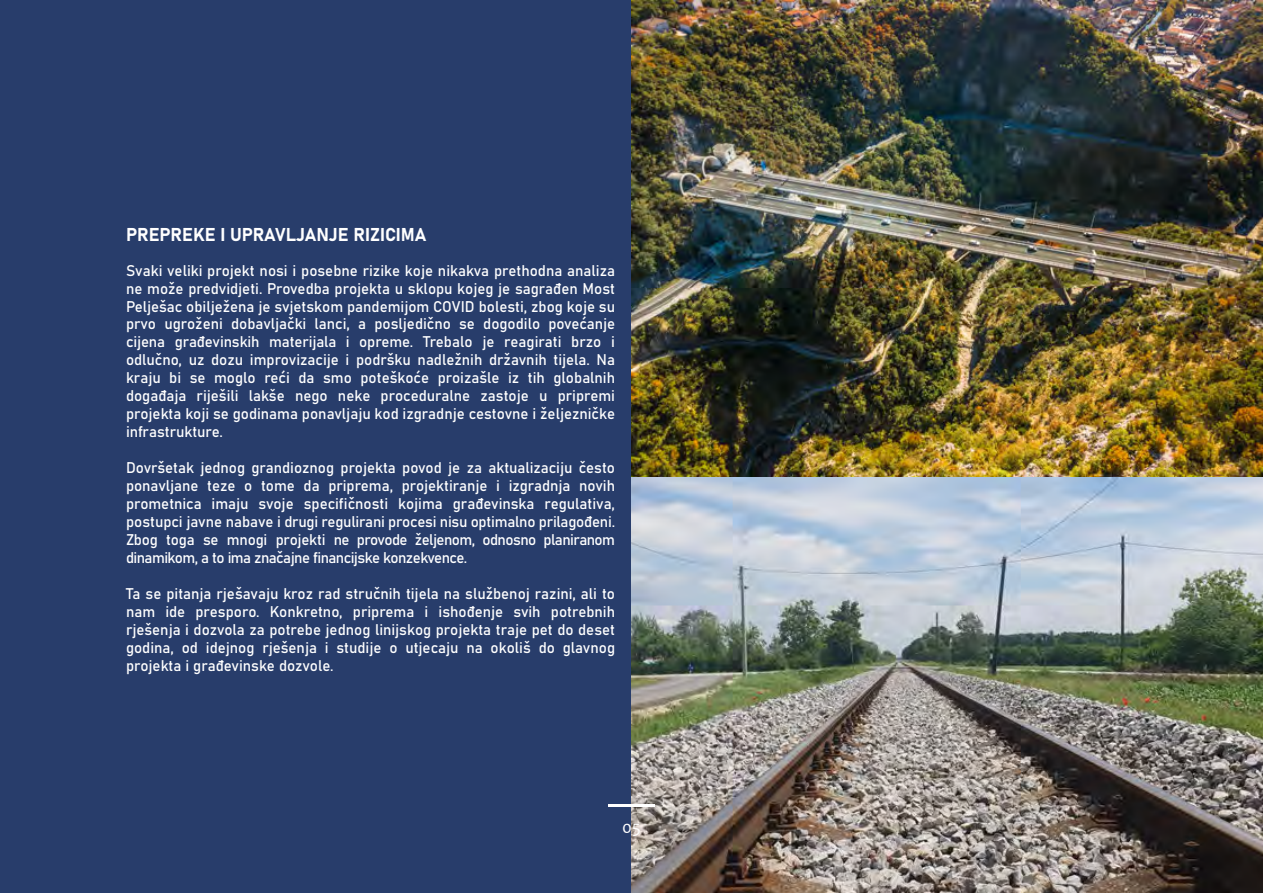
<style>
.page{position:relative;width:1263px;height:893px;background:#283d6b}
.page>*{position:absolute;margin:0;border:0;box-sizing:border-box;transform-origin:0 0}
.t1{font:18.3px "Bahnschrift";color:#fff}
.t2{font:18px "Candara";color:#fff}
.t3{font:15.3px/18px "Bahnschrift";color:#fff;text-align:justify}
</style>
<div class="page">
<img style="left:632px;top:0;width:631px;height:893px">
<hr style="left:608px;top:804px;width:47px;height:3px;background:#fff">
<p class="t1" style="left:126px;top:221px;width:302px">PREPREKE I UPRAVLJANJE RIZICIMA</p>
<p class="t3" style="left:126px;top:260px;width:491px">Svaki veliki projekt nosi i posebne rizike koje nikakva prethodna analiza ne može predvidjeti. Provedba projekta u sklopu kojeg je sagrađen Most Pelješac obilježena je svjetskom pandemijom COVID bolesti, zbog koje su prvo ugroženi dobavljački lanci, a posljedično se dogodilo povećanje cijena građevinskih materijala i opreme. Trebalo je reagirati brzo i odlučno, uz dozu improvizacije i podršku nadležnih državnih tijela. Na kraju bi se moglo reći da smo poteškoće proizašle iz tih globalnih događaja riješili lakše nego neke proceduralne zastoje u pripremi projekta koji se godinama ponavljaju kod izgradnje cestovne i željezničke infrastrukture.</p>
<p class="t3" style="left:126px;top:458px;width:491px">Dovršetak jednog grandioznog projekta povod je za aktualizaciju često ponavljane teze o tome da priprema, projektiranje i izgradnja novih prometnica imaju svoje specifičnosti kojima građevinska regulativa, postupci javne nabave i drugi regulirani procesi nisu optimalno prilagođeni.<br>Zbog toga se mnogi projekti ne provode željenom, odnosno planiranom dinamikom, a to ima značajne financijske konzekvence.</p>
<p class="t3" style="left:126px;top:584px;width:491px">Ta se pitanja rješavaju kroz rad stručnih tijela na službenoj razini, ali to nam ide presporo. Konkretno, priprema i ishođenje svih potrebnih rješenja i dozvola za potrebe jednog linijskog projekta traje pet do deset godina, od idejnog rješenja i studije o utjecaju na okoliš do glavnog projekta i građevinske dozvole.</p>
<p class="t2" style="left:622px;top:816px;width:20px">05</p>
</div>
